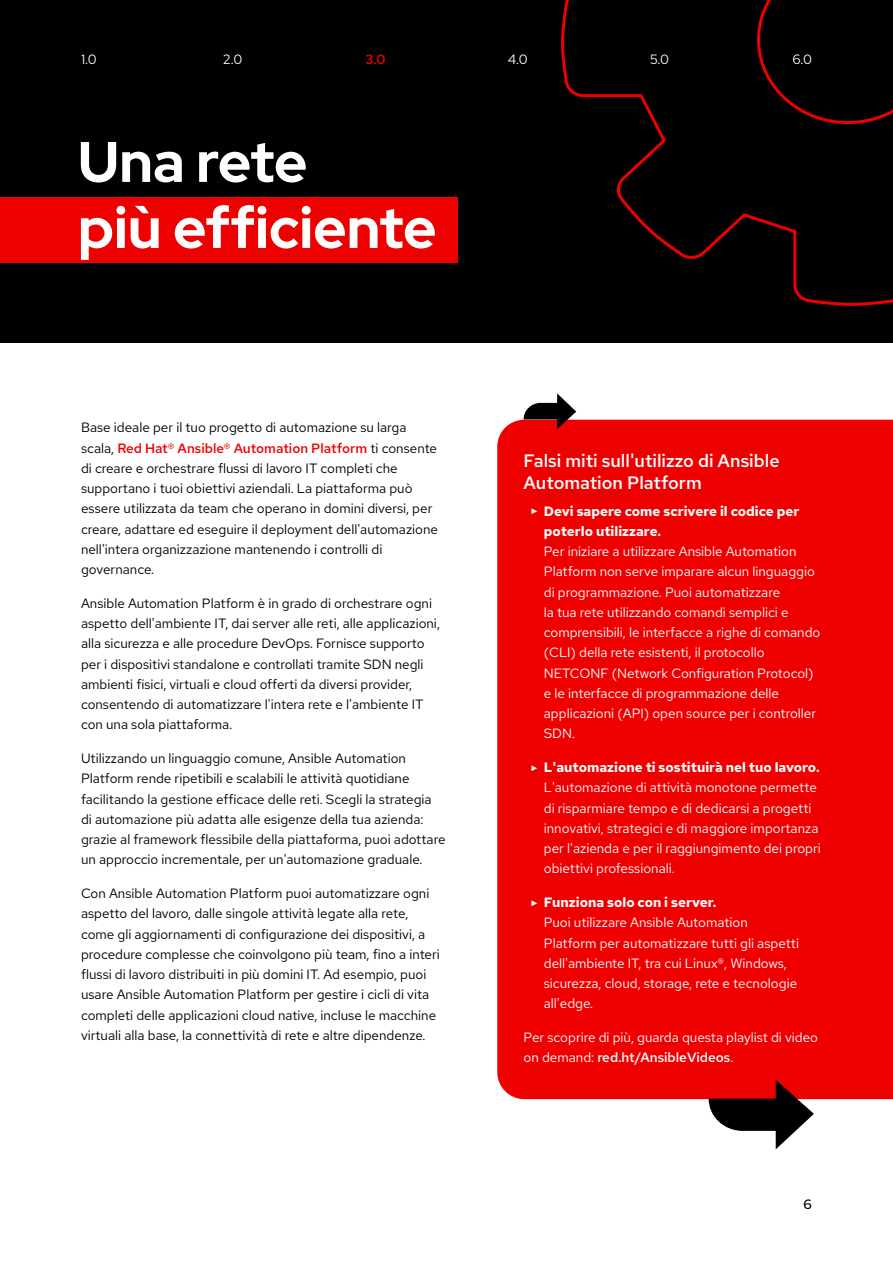
<style>
.page{position:relative;width:893px;height:1263px;background:#fff}
.page>*{position:absolute;margin:0;border:0;box-sizing:border-box;transform-origin:0 0}
.t1{font:700 57px/66px "Red Hat Display";color:#fff}
.t2{font:500 18px/21.6px "Red Hat Text";color:#fff}
.t3{font:13.5px/20.2px "Red Hat Text";color:#000}
.t4{font:13.5px/20.2px "Red Hat Text";color:#fff}
.t5{font:700 13.5px/20.2px "Red Hat Text";color:#fff}
.t6{font:500 13.5px "Red Hat Text";color:#e00}
.t7{font:500 13.5px "Red Hat Display";color:#000}
.s1{font-weight:500;color:#e00}
.s2{font-family:"Arial";font-weight:400;font-size:8.1px}
.s3{font-family:"Arial";font-size:8.1px}
.s4{font-weight:700}
.s5{font-weight:500}
</style>
<div class="page">
<div style="left:0;top:0;width:893px;height:343px;background:#000"></div>
<div style="left:0;top:197px;width:457px;height:66px;background:#e00"></div>
<div style="left:497px;top:420px;width:396px;height:679px;background:#e00"></div>
<svg style="left:524px;top:393px;width:52px;height:36px"></svg>
<svg style="left:709px;top:1080px;width:105px;height:69px"></svg>
<svg style="left:561px;top:0;width:332px;height:306px"></svg>
<p class="t4" style="left:81px;top:49px;width:17px">1.0</p>
<p class="t4" style="left:223px;top:49px;width:20px">2.0</p>
<p class="t6" style="left:366px;top:50px;width:22px">3.0</p>
<p class="t4" style="left:508px;top:49px;width:21px">4.0</p>
<p class="t4" style="left:650px;top:49px;width:20px">5.0</p>
<p class="t4" style="left:792px;top:49px;width:21px">6.0</p>
<h1 class="t1" style="left:78px;top:128px;width:360px">Una rete<br>più efficiente</h1>
<p class="t3" style="left:81px;top:417px;width:359px">Base ideale per il tuo progetto di automazione su larga scala, <span class="s1">Red Hat® Ansible® Automation Platform</span> ti consente di creare e orchestrare flussi di lavoro IT completi che supportano i tuoi obiettivi aziendali. La piattaforma può essere utilizzata da team che operano in domini diversi, per creare, adattare ed eseguire il deployment dell'automazione nell'intera organizzazione mantenendo i controlli di governance.</p>
<p class="t3" style="left:81px;top:593px;width:360px">Ansible Automation Platform è in grado di orchestrare ogni aspetto dell'ambiente IT, dai server alle reti, alle applicazioni, alla sicurezza e alle procedure DevOps. Fornisce supporto per i dispositivi standalone e controllati tramite SDN negli ambienti fisici, virtuali e cloud offerti da diversi provider, consentendo di automatizzare l'intera rete e l'ambiente IT con una sola piattaforma.</p>
<p class="t3" style="left:81px;top:748px;width:366px">Utilizzando un linguaggio comune, Ansible Automation Platform rende ripetibili e scalabili le attività quotidiane facilitando la gestione efficace delle reti. Scegli la strategia di automazione più adatta alle esigenze della tua azienda: grazie al framework flessibile della piattaforma, puoi adottare un approccio incrementale, per un'automazione graduale.</p>
<p class="t3" style="left:81px;top:883px;width:360px">Con Ansible Automation Platform puoi automatizzare ogni aspetto del lavoro, dalle singole attività legate alla rete, come gli aggiornamenti di configurazione dei dispositivi, a procedure complesse che coinvolgono più team, fino a interi flussi di lavoro distribuiti in più domini IT. Ad esempio, puoi usare Ansible Automation Platform per gestire i cicli di vita completi delle applicazioni cloud native, incluse le macchine virtuali alla base, la connettività di rete e altre dipendenze.</p>
<h2 class="t2" style="left:524px;top:450px;width:258px">Falsi miti sull'utilizzo di Ansible<br>Automation Platform</h2>
<p class="t5" style="left:544px;top:501px;width:257px;text-indent:-14px"><span class="s2">►</span> Devi sapere come scrivere il codice per poterlo utilizzare.</p>
<p class="t4" style="left:544px;top:541px;width:278px">Per iniziare a utilizzare Ansible Automation Platform non serve imparare alcun linguaggio di programmazione. Puoi automatizzare<br>la tua rete utilizzando comandi semplici e comprensibili, le interfacce a righe di comando (CLI) della rete esistenti, il protocollo NETCONF (Network Configuration Protocol) e le interfacce di programmazione delle applicazioni (API) open source per i controller SDN.</p>
<p class="t4" style="left:544px;top:757px;width:279px;text-indent:-14px"><span class="s3">►</span> <span class="s4">L'automazione ti sostituirà nel tuo lavoro.<br></span>L'automazione di attività monotone permette di risparmiare tempo e di dedicarsi a progetti innovativi, strategici e di maggiore importanza per l'azienda e per il raggiungimento dei propri obiettivi professionali.</p>
<p class="t4" style="left:544px;top:892px;width:257px;text-indent:-14px"><span class="s3">►</span> <span class="s4">Funziona solo con i server.<br></span>Puoi utilizzare Ansible Automation Platform per automatizzare tutti gli aspetti dell'ambiente IT, tra cui Linux®, Windows, sicurezza, cloud, storage, rete e tecnologie all'edge.</p>
<p class="t4" style="left:524px;top:1027px;width:296px">Per scoprire di più, guarda questa playlist di video on demand: <span class="s5">red.ht/AnsibleVideos</span>.</p>
<p class="t7" style="left:804px;top:1196px;width:10px">6</p>
</div>
